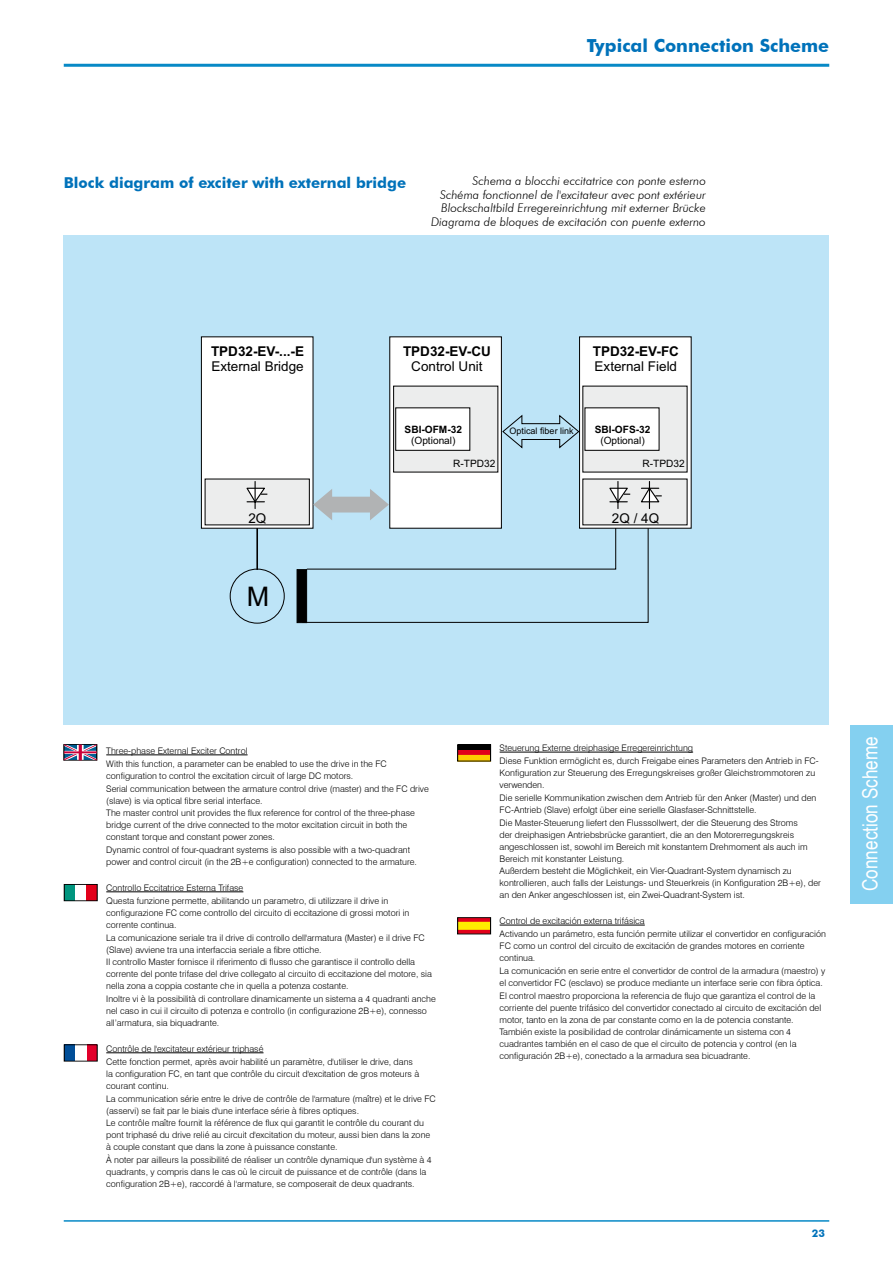
<style>
.page{position:relative;width:893px;height:1263px;background:#fff}
.page>*{position:absolute;margin:0;border:0;box-sizing:border-box;transform-origin:0 0}
.t1{font:27px "Arial";color:#000}
.t2{font:21px "Arial Narrow";color:#fff}
.t3{font:700 18px "Futura BT";color:#0072ba}
.t4{font:700 15px "Futura BT";color:#0072ba}
.t5{font:13.5px "Arial";color:#000}
.t6{font:700 13.5px "Arial";color:#000}
.t7{font:italic 300 12px/13.5px "Futura BT";color:#000;text-align:right}
.t8{font:700 10.5px "Futura BT";color:#0072ba}
.t9{font:10.05px "Arial";color:#000}
.t10{font:700 10.05px "Arial";color:#000}
.t11{font:300 9px/12.3px "Swiss 721 BT";color:#000}
.t12{font:9px "Arial";color:#000}
</style>
<div class="page">
<div style="left:850px;top:725px;width:43px;height:178px;background:#84d0f0"></div>
<hr style="left:64px;top:1220px;width:765px;height:2px;background:#0789c6">
<hr style="left:64px;top:64px;width:765px;height:3px;background:#0789c6">
<div style="left:64px;top:235px;width:765px;height:490px;background:#bde4f7"></div>
<div style="left:389px;top:336px;width:113px;height:192px;background:#fff;border:1px solid #000"></div>
<div style="left:579px;top:336px;width:112px;height:192px;background:#fff"></div>
<div style="left:201px;top:336px;width:112px;height:192px;background:#fff;border:1px solid #000"></div>
<div style="left:582px;top:479px;width:105px;height:46px;background:#eceded"></div>
<div style="left:582px;top:386px;width:105px;height:86px;background:#eceded"></div>
<svg style="left:609px;top:481px;width:21px;height:28px"></svg>
<svg style="left:641px;top:481px;width:21px;height:28px"></svg>
<svg style="left:502px;top:414px;width:78px;height:35px"></svg>
<svg style="left:313px;top:489px;width:76px;height:31px"></svg>
<div style="left:205px;top:479px;width:105px;height:46px;background:#eceded"></div>
<svg style="left:246px;top:481px;width:21px;height:28px"></svg>
<div style="left:230px;top:569px;width:55px;height:54px;border:1px solid #000;border-radius:50%"></div>
<hr style="left:256px;top:528px;width:2px;height:42px;background:#000">
<div style="left:297px;top:569px;width:10px;height:54px;background:#000"></div>
<svg style="left:302px;top:527px;width:347px;height:96px"></svg>
<div style="left:585px;top:407px;width:74px;height:44px;background:#fff;border:1px solid #000"></div>
<div style="left:393px;top:386px;width:105px;height:86px;background:#eceded"></div>
<div style="left:395px;top:407px;width:75px;height:44px;background:#fff;border:1px solid #000"></div>
<hr style="left:106px;top:755px;width:142px;height:1px;background:#000">
<hr style="left:106px;top:891px;width:137px;height:1px;background:#000">
<hr style="left:106px;top:1052px;width:157px;height:1px;background:#000">
<svg style="left:64px;top:744px;width:33px;height:16px"></svg>
<div style="left:64px;top:884px;width:11px;height:17px;background:#00957e"></div>
<div style="left:86px;top:884px;width:11px;height:17px;background:#e2001a"></div>
<div style="left:64px;top:884px;width:33px;height:17px;border:1px solid #000"></div>
<div style="left:64px;top:1045px;width:11px;height:16px;background:#004e98"></div>
<div style="left:86px;top:1045px;width:11px;height:16px;background:#e2002a"></div>
<hr style="left:500px;top:752px;width:193px;height:1px;background:#000">
<hr style="left:500px;top:925px;width:145px;height:1px;background:#000">
<svg style="left:459px;top:750px;width:30px;height:6px"></svg>
<div style="left:458px;top:745px;width:33px;height:5px;background:#000"></div>
<div style="left:458px;top:756px;width:33px;height:5px;background:#fecc00"></div>
<div style="left:457px;top:745px;width:34px;height:16px;border:1px solid #000"></div>
<div style="left:458px;top:922px;width:33px;height:8px;background:#ffed00"></div>
<hr style="left:458px;top:930px;width:33px;height:4px;background:#e2001a">
<svg style="left:459px;top:919px;width:30px;height:3px"></svg>
<div style="left:457px;top:917px;width:34px;height:17px;border:1px solid #000"></div>
<h3 class="t3" style="left:587px;top:34px;width:244px">Typical Connection Scheme</h3>
<h3 class="t4" style="left:64px;top:173px;width:344px">Block diagram of exciter with external bridge</h3>
<h3 class="t7" style="left:431px;top:174px;width:276px">Schema a blocchi eccitatrice con ponte esterno Schéma fonctionnel de l'excitateur avec pont extérieur Blockschaltbild Erregereinrichtung mit externer Brücke Diagrama de bloques de excitación con puente externo</h3>
<h3 class="t6" style="left:211px;top:343px;width:95px">TPD32-EV-...-E</h3>
<h3 class="t5" style="left:211px;top:361px;width:94px">External Bridge</h3>
<h3 class="t5" style="left:248px;top:513px;width:20px">2Q</h3>
<h1 class="t1" style="left:247px;top:586px;width:24px">M</h1>
<h3 class="t6" style="left:403px;top:343px;width:89px">TPD32-EV-CU</h3>
<h3 class="t5" style="left:411px;top:361px;width:73px">Control Unit</h3>
<h3 class="t6" style="left:593px;top:343px;width:88px">TPD32-EV-FC</h3>
<h3 class="t5" style="left:595px;top:361px;width:84px">External Field</h3>
<p class="t10" style="left:405px;top:423px;width:59px">SBI-OFM-32</p>
<p class="t9" style="left:411px;top:437px;width:46px">(Optional)</p>
<p class="t9" style="left:453px;top:460px;width:44px">R-TPD32</p>
<p class="t12" style="left:510px;top:427px;width:66px">Optical fiber link</p>
<p class="t10" style="left:595px;top:423px;width:57px">SBI-OFS-32</p>
<p class="t9" style="left:600px;top:437px;width:46px">(Optional)</p>
<p class="t9" style="left:642px;top:460px;width:44px">R-TPD32</p>
<h3 class="t5" style="left:612px;top:513px;width:49px">2Q / 4Q</h3>
<p class="t11" style="left:106px;top:744px;width:324px">Three-phase External Exciter Control<br>With this function, a parameter can be enabled to use the drive in the FC configuration to control the excitation circuit of large DC motors.<br>Serial communication between the armature control drive (master) and the FC drive (slave) is via optical fibre serial interface.<br>The master control unit provides the flux reference for control of the three-phase bridge current of the drive connected to the motor excitation circuit in both the constant torque and constant power zones.<br>Dynamic control of four-quadrant systems is also possible with a two-quadrant power and control circuit (in the 2B+e configuration) connected to the armature.</p>
<p class="t11" style="left:106px;top:881px;width:331px">Controllo Eccitatrice Esterna Trifase<br>Questa funzione permette, abilitando un parametro, di utilizzare il drive in configurazione FC come controllo del circuito di eccitazione di grossi motori in corrente continua.<br>La comunicazione seriale tra il drive di controllo dell'armatura (Master) e il drive FC (Slave) avviene tra una interfaccia seriale a fibre ottiche.<br>Il controllo Master fornisce il riferimento di flusso che garantisce il controllo della corrente del ponte trifase del drive collegato al circuito di eccitazione del motore, sia nella zona a coppia costante che in quella a potenza costante.<br>Inoltre vi è la possibilità di controllare dinamicamente un sistema a 4 quadranti anche nel caso in cui il circuito di potenza e controllo (in configurazione 2B+e), connesso all’armatura, sia biquadrante.</p>
<p class="t11" style="left:106px;top:1042px;width:331px">Contrôle de l'excitateur extérieur triphasé<br>Cette fonction permet, après avoir habilité un paramètre, d'utiliser le drive, dans<br>la configuration FC, en tant que contrôle du circuit d'excitation de gros moteurs à courant continu.<br>La communication série entre le drive de contrôle de l'armature (maître) et le drive FC (asservi) se fait par le biais d'une interface série à fibres optiques.<br>Le contrôle maître fournit la référence de flux qui garantit le contrôle du courant du pont triphasé du drive relié au circuit d'excitation du moteur, aussi bien dans la zone à couple constant que dans la zone à puissance constante.<br>À noter par ailleurs la possibilité de réaliser un contrôle dynamique d'un système à 4 quadrants, y compris dans le cas où le circuit de puissance et de contrôle (dans la configuration 2B+e), raccordé à l'armature, se composerait de deux quadrants.</p>
<p class="t11" style="left:500px;top:742px;width:323px">Steuerung Externe dreiphasige Erregereinrichtung<br>Diese Funktion ermöglicht es, durch Freigabe eines Parameters den Antrieb in FC-Konfiguration zur Steuerung des Erregungskreises großer Gleichstrommotoren zu verwenden.<br>Die serielle Kommunikation zwischen dem Antrieb für den Anker (Master) und den FC-Antrieb (Slave) erfolgt über eine serielle Glasfaser-Schnittstelle.<br>Die Master-Steuerung liefert den Flusssollwert, der die Steuerung des Stroms<br>der dreiphasigen Antriebsbrücke garantiert, die an den Motorerregungskreis angeschlossen ist, sowohl im Bereich mit konstantem Drehmoment als auch im Bereich mit konstanter Leistung.<br>Außerdem besteht die Möglichkeit, ein Vier-Quadrant-System dynamisch zu kontrollieren, auch falls der Leistungs- und Steuerkreis (in Konfiguration 2B+e), der an den Anker angeschlossen ist, ein Zwei-Quadrant-System ist.</p>
<p class="t11" style="left:500px;top:915px;width:328px">Control de excitación externa trifásica<br>Activando un parámetro, esta función permite utilizar el convertidor en configuración FC como un control del circuito de excitación de grandes motores en corriente continua.<br>La comunicación en serie entre el convertidor de control de la armadura (maestro) y el convertidor FC (esclavo) se produce mediante un interface serie con fibra óptica.<br>El control maestro proporciona la referencia de flujo que garantiza el control de la corriente del puente trifásico del convertidor conectado al circuito de excitación del motor, tanto en la zona de par constante como en la de potencia constante.<br>También existe la posibilidad de controlar dinámicamente un sistema con 4 cuadrantes también en el caso de que el circuito de potencia y control (en la configuración 2B+e), conectado a la armadura sea bicuadrante.</p>
<h2 class="t2" style="left:855px;top:891px;width:157px;rotate:-90deg">Connection Scheme</h2>
<p class="t8" style="left:812px;top:1227px;width:15px">23</p>
</div>
